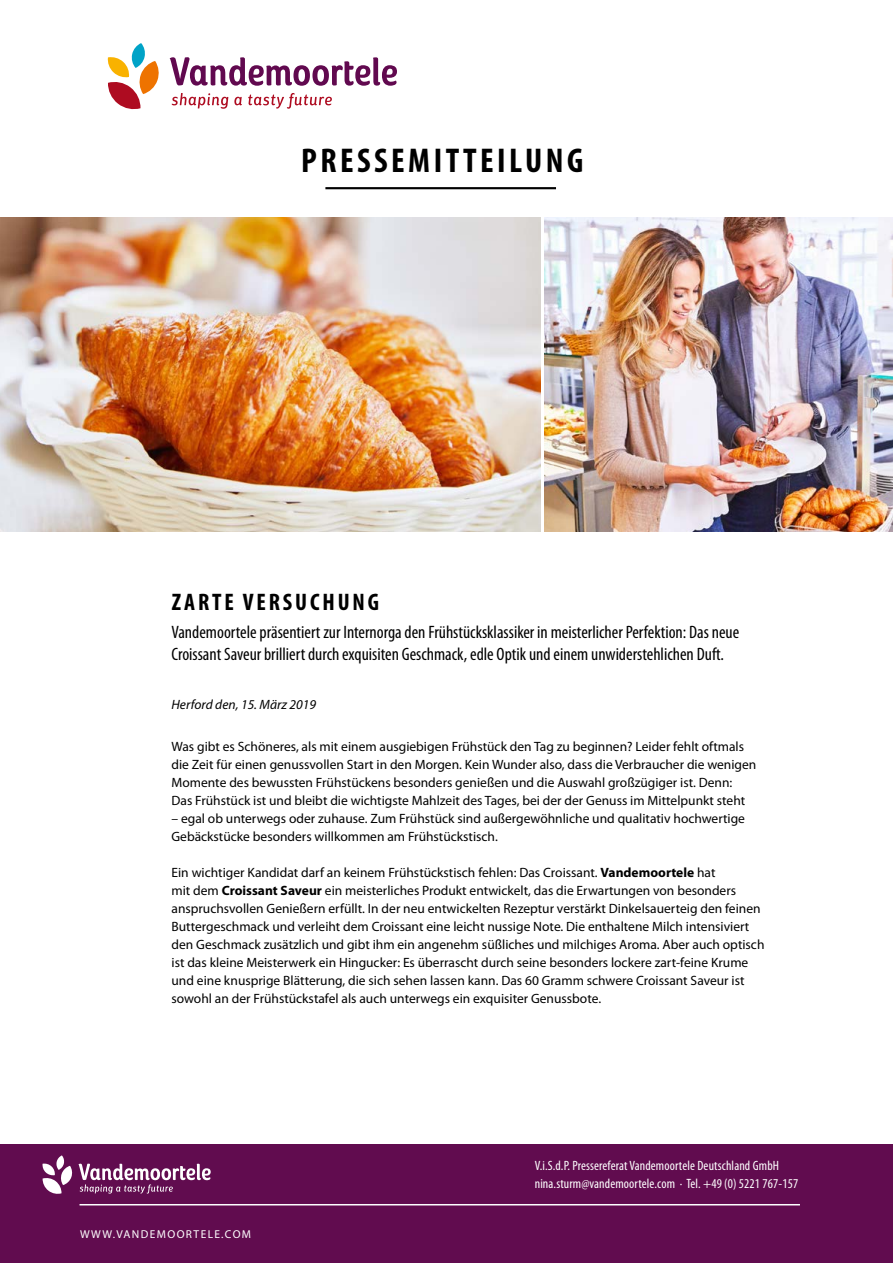
<style>
.page{position:relative;width:893px;height:1263px;background:#fff}
.page>*{position:absolute;margin:0;border:0;box-sizing:border-box;transform-origin:0 0}
.t1{font:700 condensed 34.5px "Myriad Pro";letter-spacing:.1em;color:#000}
.t2{font:700 condensed 24px "Myriad Pro";letter-spacing:.12em;color:#000}
.t3{font:condensed 18px/21.6px "Myriad Pro";color:#000}
.t4{font:13.5px/18px "Myriad Pro";color:#000}
.t5{font:condensed 13.5px/18px "Myriad Pro";letter-spacing:.01em;color:#fff}
.t6{font:italic 13.5px "Myriad Pro";color:#000}
.t7{font:11.4px "Myriad Pro";letter-spacing:.12em;color:#fff}
.s1{font-weight:700}
</style>
<div class="page">
<svg style="left:234px;top:97px;width:8px;height:8px"></svg>
<svg style="left:248px;top:93px;width:84px;height:16px"></svg>
<svg style="left:172px;top:93px;width:56px;height:16px"></svg>
<svg style="left:170px;top:57px;width:227px;height:29px"></svg>
<svg style="left:108px;top:43px;width:51px;height:66px"></svg>
<div style="left:0;top:1144px;width:893px;height:119px;background:#610c4f"></div>
<hr style="left:80px;top:1204px;width:720px;height:1px;background:#fff">
<svg style="left:43px;top:1155px;width:168px;height:39px"></svg>
<hr style="left:325px;top:187px;width:231px;height:2px;background:#000">
<img style="left:0;top:218px;width:540px;height:313px">
<img style="left:544px;top:218px;width:349px;height:313px">
<h1 class="t1" style="left:301px;top:139px;width:284px">PRESSEMITTEILUNG</h1>
<h2 class="t2" style="left:172px;top:587px;width:209px">ZARTE VERSUCHUNG</h2>
<h3 class="t3" style="left:171px;top:621px;width:569px">Vandemoortele präsentiert zur Internorga den Frühstücksklassiker in meisterlicher Perfektion: Das neue<br>Croissant Saveur brilliert durch exquisiten Geschmack, edle Optik und einem unwiderstehlichen Duft.</h3>
<p class="t6" style="left:171px;top:696px;width:146px">Herford den, 15. März 2019</p>
<p class="t4" style="left:171px;top:737px;width:586px">Was gibt es Schöneres, als mit einem ausgiebigen Frühstück den Tag zu beginnen? Leider fehlt oftmals die Zeit für einen genussvollen Start in den Morgen. Kein Wunder also, dass die Verbraucher die wenigen Momente des bewussten Frühstückens besonders genießen und die Auswahl großzügiger ist. Denn:<br>Das Frühstück ist und bleibt die wichtigste Mahlzeit des Tages, bei der der Genuss im Mittelpunkt steht</p>
<p class="t4" style="left:171px;top:809px;width:575px">– egal ob unterwegs oder zuhause. Zum Frühstück sind außergewöhnliche und qualitativ hochwertige<br>Gebäckstücke besonders willkommen am Frühstückstisch.</p>
<p class="t4" style="left:171px;top:863px;width:594px">Ein wichtiger Kandidat darf an keinem Frühstückstisch fehlen: Das Croissant. <span class="s1">Vandemoortele</span> hat<br>mit dem <span class="s1">Croissant Saveur</span> ein meisterliches Produkt entwickelt, das die Erwartungen von besonders anspruchsvollen Genießern erfüllt. In der neu entwickelten Rezeptur verstärkt Dinkelsauerteig den feinen Buttergeschmack und verleiht dem Croissant eine leicht nussige Note. Die enthaltene Milch intensiviert den Geschmack zusätzlich und gibt ihm ein angenehm süßliches und milchiges Aroma. Aber auch optisch ist das kleine Meisterwerk ein Hingucker: Es überrascht durch seine besonders lockere zart-feine Krume und eine knusprige Blätterung, die sich sehen lassen kann. Das 60 Gramm schwere Croissant Saveur ist sowohl an der Frühstückstafel als auch unterwegs ein exquisiter Genussbote.</p>
<p class="t7" style="left:80px;top:1227px;width:173px">WWW.VANDEMOORTELE.COM</p>
<p class="t5" style="left:535px;top:1156px;width:265px">V.i.S.d.P. Pressereferat Vandemoortele Deutschland GmbH nina.sturm@vandemoortele.com · Tel. +49 (0) 5221 767-157</p>
</div>
